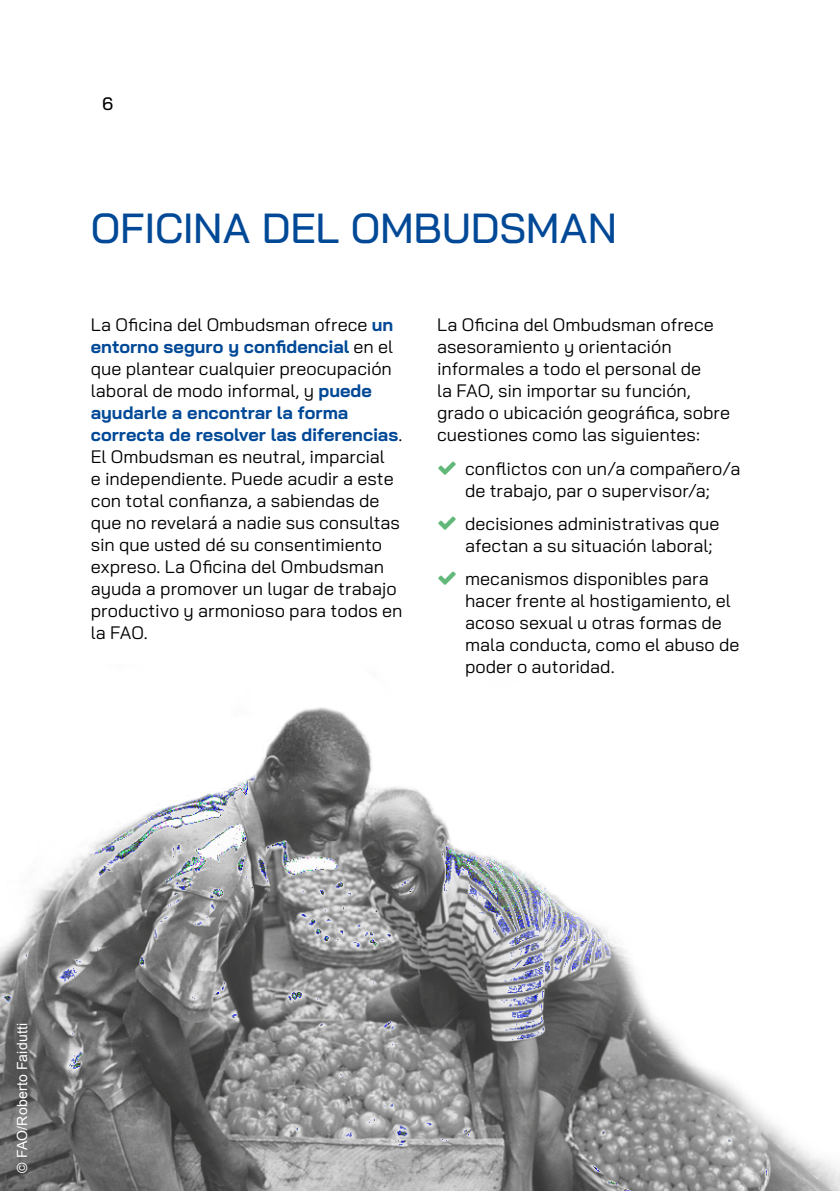
<style>
.page{position:relative;width:840px;height:1191px;background:#fff}
.page>*{position:absolute;margin:0;border:0;box-sizing:border-box;transform-origin:0 0}
.t1{font:500 42px "Bai Jamjuree";letter-spacing:-.005em;color:#014997}
.t2{font:18px/22px "Bai Jamjuree";color:#000}
.t3{font:500 18px "Bai Jamjuree";color:#000}
.t4{font:14px "Arial";letter-spacing:.015em;color:#fff}
.s1{font-weight:700;color:#014997}
</style>
<div class="page">
<img style="left:0;top:707px;width:839px;height:484px">
<p class="t3" style="left:102px;top:93px;width:13px">6</p>
<h1 class="t1" style="left:91px;top:204px;width:527px">OFICINA DEL OMBUDSMAN</h1>
<p class="t2" style="left:91px;top:314px;width:313px">La Oficina del Ombudsman ofrece <span class="s1">un entorno seguro y confidencial</span> en el que plantear cualquier preocupación laboral de modo informal, y <span class="s1">puede ayudarle a encontrar la forma correcta de resolver las diferencias</span>.<br>El Ombudsman es neutral, imparcial<br>e independiente. Puede acudir a este con total confianza, a sabiendas de que no revelará a nadie sus consultas sin que usted dé su consentimiento expreso. La Oficina del Ombudsman ayuda a promover un lugar de trabajo productivo y armonioso para todos en la FAO.</p>
<p class="t2" style="left:437px;top:314px;width:294px">La Oficina del Ombudsman ofrece asesoramiento y orientación informales a todo el personal de<br>la FAO, sin importar su función, grado o ubicación geográfica, sobre cuestiones como las siguientes:</p>
<p class="t2" style="left:465px;top:457px;width:277px">conflictos con un/a compañero/a de trabajo, par o supervisor/a;</p>
<p class="t2" style="left:465px;top:512px;width:256px">decisiones administrativas que afectan a su situación laboral;</p>
<p class="t2" style="left:465px;top:568px;width:276px">mecanismos disponibles para hacer frente al hostigamiento, el acoso sexual u otras formas de mala conducta, como el abuso de poder o autoridad.</p>
<p class="t4" style="left:13px;top:1172px;width:151px;rotate:-90deg">© FAO/Roberto Faidutti</p>
</div>
